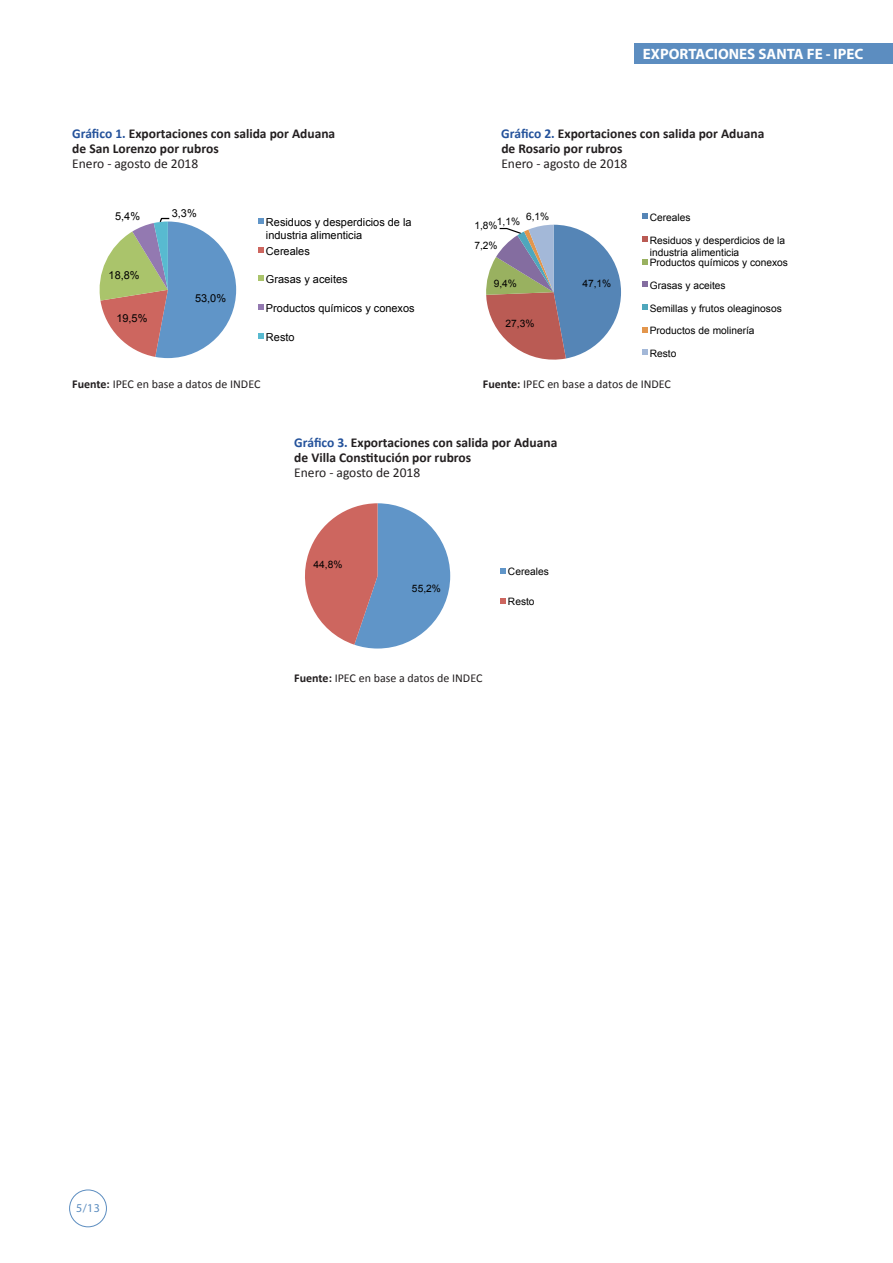
<style>
.page{position:relative;width:893px;height:1263px;background:#fff}
.page>*{position:absolute;margin:0;border:0;box-sizing:border-box;transform-origin:0 0}
.t1{font:700 15px "Myriad Pro";color:#fff}
.Texto{font:700 13.5px "Calibri";color:#231f20}
.Texto-2{font:13.5px "Calibri";color:#231f20}
.Pie{font:12px "Calibri";color:#231f20}
.Texto-3{font:12px "Calibri";color:#231f20}
.t2{font:12px "Myriad Pro";color:#5c8dc0}
.t3{font:10.95px/12.9px "Arial";color:#000}
.t4{font:10.2px/12px "Arial";color:#000}
.s1{color:#24529b}
.s2{font-weight:700}
</style>
<div class="page">
<div style="left:69px;top:1189px;width:38px;height:38px;border:1px solid #5c8dc0;border-radius:50%"></div>
<div style="left:634px;top:43px;width:259px;height:21px;background:#5c8dc0"></div>
<svg style="left:99px;top:217px;width:137px;height:141px"></svg>
<svg style="left:258px;top:218px;width:6px;height:6px"></svg>
<svg style="left:258px;top:247px;width:6px;height:6px"></svg>
<svg style="left:258px;top:276px;width:6px;height:5px"></svg>
<svg style="left:258px;top:304px;width:6px;height:6px"></svg>
<svg style="left:258px;top:333px;width:6px;height:6px"></svg>
<svg style="left:486px;top:225px;width:135px;height:135px"></svg>
<svg style="left:643px;top:214px;width:5px;height:5px"></svg>
<svg style="left:643px;top:236px;width:5px;height:6px"></svg>
<svg style="left:643px;top:259px;width:5px;height:5px"></svg>
<svg style="left:643px;top:282px;width:5px;height:5px"></svg>
<svg style="left:643px;top:304px;width:5px;height:6px"></svg>
<svg style="left:643px;top:327px;width:5px;height:5px"></svg>
<svg style="left:643px;top:350px;width:5px;height:5px"></svg>
<svg style="left:305px;top:503px;width:145px;height:145px"></svg>
<svg style="left:501px;top:568px;width:5px;height:5px"></svg>
<svg style="left:501px;top:598px;width:5px;height:5px"></svg>
<h1 class="t1" style="left:643px;top:44px;width:222px">EXPORTACIONES SANTA FE - IPEC</h1>
<p class="Texto" style="left:72px;top:125px;width:265px"><span class="s1">Gráfico 1.</span> Exportaciones con salida por Aduana</p>
<p class="Texto" style="left:501px;top:125px;width:265px"><span class="s1">Gráfico 2.</span> Exportaciones con salida por Aduana</p>
<p class="Texto" style="left:72px;top:140px;width:148px">de San Lorenzo por rubros</p>
<p class="Texto" style="left:501px;top:140px;width:123px">de Rosario por rubros</p>
<p class="Texto-2" style="left:72px;top:155px;width:128px">Enero - agosto de 2018</p>
<p class="Texto-2" style="left:501px;top:155px;width:128px">Enero - agosto de 2018</p>
<p class="t3" style="left:115px;top:210px;width:26px">5,4%</p>
<p class="t3" style="left:172px;top:207px;width:26px">3,3%</p>
<p class="t3" style="left:109px;top:269px;width:33px">18,8%</p>
<p class="t3" style="left:116px;top:312px;width:33px">19,5%</p>
<p class="t3" style="left:195px;top:292px;width:33px">53,0%</p>
<p class="t3" style="left:266px;top:216px;width:147px">Residuos y desperdicios de la industria alimenticia</p>
<p class="t3" style="left:266px;top:244px;width:45px">Cereales</p>
<p class="t3" style="left:266px;top:273px;width:83px">Grasas y aceites</p>
<p class="t3" style="left:266px;top:302px;width:150px">Productos químicos y conexos</p>
<p class="t3" style="left:266px;top:331px;width:30px">Resto</p>
<p class="t4" style="left:474px;top:215px;width:76px">1,8% 1,1% 6,1%</p>
<p class="t4" style="left:650px;top:211px;width:42px">Cereales</p>
<p class="t4" style="left:650px;top:234px;width:137px">Residuos y desperdicios de la industria alimenticia</p>
<p class="t4" style="left:650px;top:257px;width:140px">Productos químicos y conexos</p>
<p class="t4" style="left:650px;top:279px;width:77px">Grasas y aceites</p>
<p class="t4" style="left:650px;top:302px;width:134px">Semillas y frutos oleaginosos</p>
<p class="t4" style="left:650px;top:325px;width:106px">Productos de molinería</p>
<p class="t4" style="left:650px;top:347px;width:28px">Resto</p>
<p class="t4" style="left:474px;top:239px;width:25px">7,2%</p>
<p class="t4" style="left:494px;top:278px;width:25px">9,4%</p>
<p class="t4" style="left:582px;top:278px;width:30px">47,1%</p>
<p class="t4" style="left:506px;top:317px;width:30px">27,3%</p>
<p class="Pie" style="left:72px;top:376px;width:190px"><span class="s2">Fuente:</span> IPEC en base a datos de INDEC</p>
<p class="Pie" style="left:483px;top:376px;width:190px"><span class="s2">Fuente:</span> IPEC en base a datos de INDEC</p>
<p class="Texto" style="left:294px;top:434px;width:265px"><span class="s1">Gráfico 3.</span> Exportaciones con salida por Aduana</p>
<p class="Texto" style="left:294px;top:449px;width:178px">de Villa Constitución por rubros</p>
<p class="Texto-2" style="left:294px;top:464px;width:128px">Enero - agosto de 2018</p>
<p class="t4" style="left:314px;top:559px;width:30px">44,8%</p>
<p class="t4" style="left:412px;top:583px;width:30px">55,2%</p>
<p class="t4" style="left:508px;top:566px;width:42px">Cereales</p>
<p class="t4" style="left:508px;top:596px;width:28px">Resto</p>
<p class="Texto-3" style="left:294px;top:670px;width:190px"><span class="s2">Fuente:</span> IPEC en base a datos de INDEC</p>
<p class="t2" style="left:76px;top:1201px;width:25px">5/13</p>
</div>
